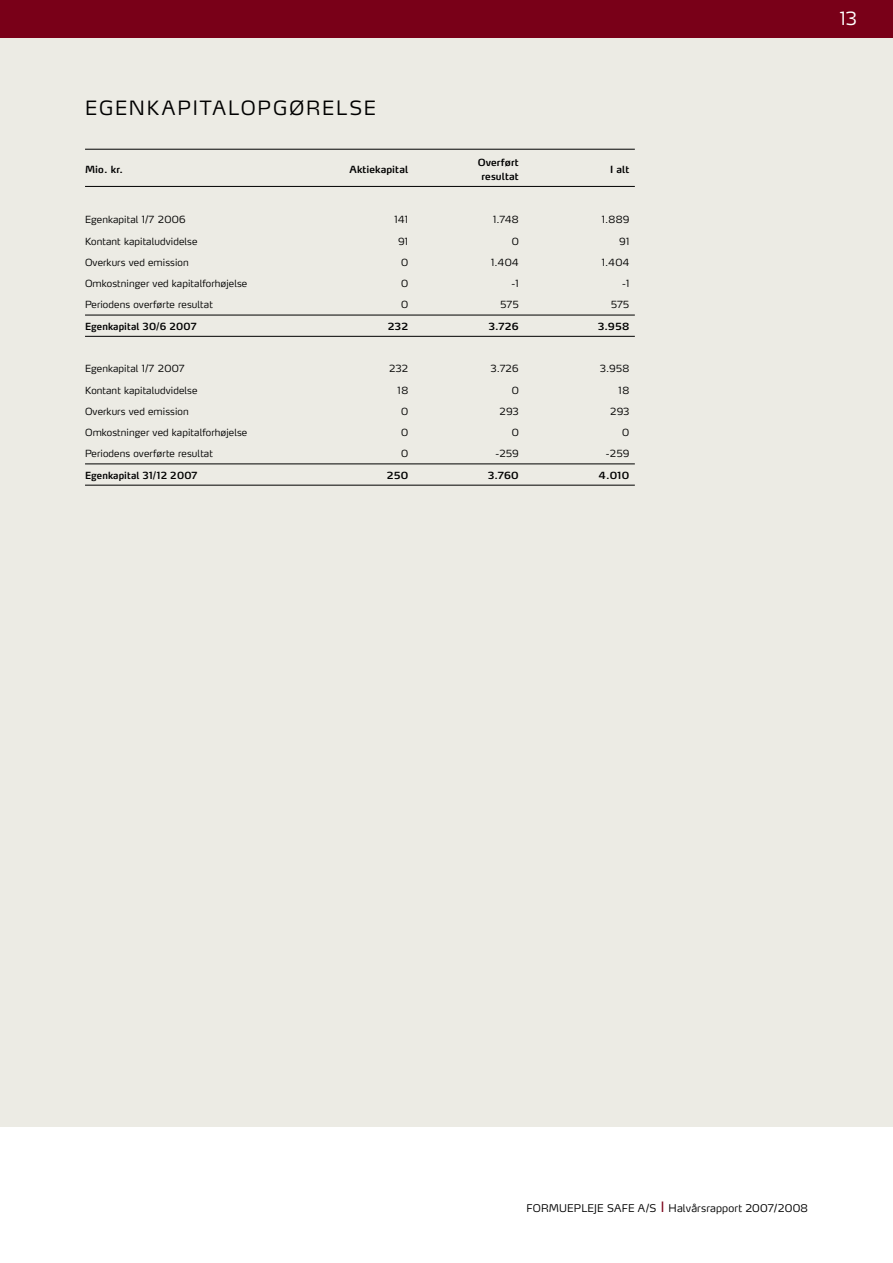
<style>
.page{position:relative;width:893px;height:1263px;background:#fff}
.page>*{position:absolute;margin:0;border:0;box-sizing:border-box;transform-origin:0 0}
.t1{font:300 19.5px "Max LF";letter-spacing:.095em;color:#000}
.t2{font:300 18px "Max LF";color:#fff}
.t3{font:300 10.5px "Max LF";letter-spacing:.015em;color:#000}
.t4{font:300 9.75px "Max LF";letter-spacing:.01em;color:#000}
.t5{font:600 9.75px/13.5px "Max LF";letter-spacing:.01em;color:#000;text-align:center}
.t6{font:600 9.75px "Max LF";letter-spacing:.01em;color:#000;scale:.95 1}
.s1{font-family:"Frutiger";font-weight:400;font-stretch:condensed;font-size:15px;color:#790018}
</style>
<div class="page">
<div style="left:0;top:0;width:893px;height:38px;background:#790018"></div>
<div style="left:0;top:38px;width:893px;height:1089px;background:#ecebe4"></div>
<hr style="left:85px;top:186px;width:550px;height:1px;background:#000">
<hr style="left:85px;top:336px;width:550px;height:1px;background:#000">
<hr style="left:85px;top:463px;width:550px;height:1px;background:#000">
<hr style="left:85px;top:485px;width:550px;height:1px;background:#000">
<hr style="left:85px;top:315px;width:550px;height:1px;background:#000">
<hr style="left:85px;top:149px;width:550px;height:1px;background:#000">
<h1 class="t1" style="left:85px;top:95px;width:293px">Egenkapitalopgørelse</h1>
<p class="t5" style="left:85px;top:162px;width:39px">Mio. kr.</p>
<p class="t5" style="left:350px;top:162px;width:60px">Aktiekapital</p>
<p class="t5" style="left:478px;top:156px;width:43px">Overført resultat</p>
<p class="t5" style="left:610px;top:162px;width:21px">I alt</p>
<p class="t4" style="left:85px;top:214px;width:102px">Egenkapital 1/7 2006</p>
<p class="t4" style="left:394px;top:214px;width:15px">141</p>
<p class="t4" style="left:493px;top:214px;width:27px">1.748</p>
<p class="t4" style="left:602px;top:214px;width:29px">1.889</p>
<p class="t4" style="left:85px;top:235px;width:114px">Kontant kapitaludvidelse</p>
<p class="t4" style="left:398px;top:235px;width:12px">91</p>
<p class="t4" style="left:512px;top:235px;width:9px">0</p>
<p class="t4" style="left:619px;top:235px;width:12px">91</p>
<p class="t4" style="left:85px;top:256px;width:105px">Overkurs ved emission</p>
<p class="t4" style="left:401px;top:256px;width:9px">0</p>
<p class="t4" style="left:491px;top:256px;width:29px">1.404</p>
<p class="t4" style="left:602px;top:256px;width:29px">1.404</p>
<p class="t4" style="left:85px;top:277px;width:164px">Omkostninger ved kapitalforhøjelse</p>
<p class="t4" style="left:401px;top:277px;width:9px">0</p>
<p class="t4" style="left:512px;top:277px;width:9px">-1</p>
<p class="t4" style="left:622px;top:277px;width:9px">-1</p>
<p class="t4" style="left:85px;top:299px;width:129px">Periodens overførte resultat</p>
<p class="t4" style="left:401px;top:299px;width:9px">0</p>
<p class="t4" style="left:501px;top:299px;width:20px">575</p>
<p class="t4" style="left:611px;top:299px;width:20px">575</p>
<p class="t6" style="left:85px;top:320px;width:119px">Egenkapital 30/6 2007</p>
<p class="t5" style="left:388px;top:319px;width:22px">232</p>
<p class="t5" style="left:489px;top:319px;width:32px">3.726</p>
<p class="t5" style="left:598px;top:319px;width:33px">3.958</p>
<p class="t4" style="left:85px;top:362px;width:101px">Egenkapital 1/7 2007</p>
<p class="t4" style="left:389px;top:362px;width:21px">232</p>
<p class="t4" style="left:491px;top:362px;width:30px">3.726</p>
<p class="t4" style="left:600px;top:362px;width:31px">3.958</p>
<p class="t4" style="left:85px;top:384px;width:114px">Kontant kapitaludvidelse</p>
<p class="t4" style="left:397px;top:384px;width:12px">18</p>
<p class="t4" style="left:512px;top:384px;width:9px">0</p>
<p class="t4" style="left:619px;top:384px;width:12px">18</p>
<p class="t4" style="left:85px;top:405px;width:105px">Overkurs ved emission</p>
<p class="t4" style="left:401px;top:405px;width:9px">0</p>
<p class="t4" style="left:500px;top:405px;width:21px">293</p>
<p class="t4" style="left:610px;top:405px;width:21px">293</p>
<p class="t4" style="left:85px;top:426px;width:164px">Omkostninger ved kapitalforhøjelse</p>
<p class="t4" style="left:401px;top:426px;width:9px">0</p>
<p class="t4" style="left:512px;top:426px;width:9px">0</p>
<p class="t4" style="left:622px;top:426px;width:9px">0</p>
<p class="t4" style="left:85px;top:448px;width:129px">Periodens overførte resultat</p>
<p class="t4" style="left:401px;top:448px;width:9px">0</p>
<p class="t4" style="left:495px;top:448px;width:25px">-259</p>
<p class="t4" style="left:606px;top:448px;width:25px">-259</p>
<p class="t6" style="left:85px;top:469px;width:120px">Egenkapital 31/12 2007</p>
<p class="t5" style="left:387px;top:468px;width:23px">250</p>
<p class="t5" style="left:488px;top:468px;width:32px">3.760</p>
<p class="t5" style="left:599px;top:468px;width:32px">4.010</p>
<h2 class="t2" style="left:840px;top:7px;width:19px">13</h2>
<p class="t3" style="left:526px;top:1201px;width:283px">Formuepleje Safe A/S <span class="s1">I</span> Halvårsrapport 2007/2008</p>
</div>
